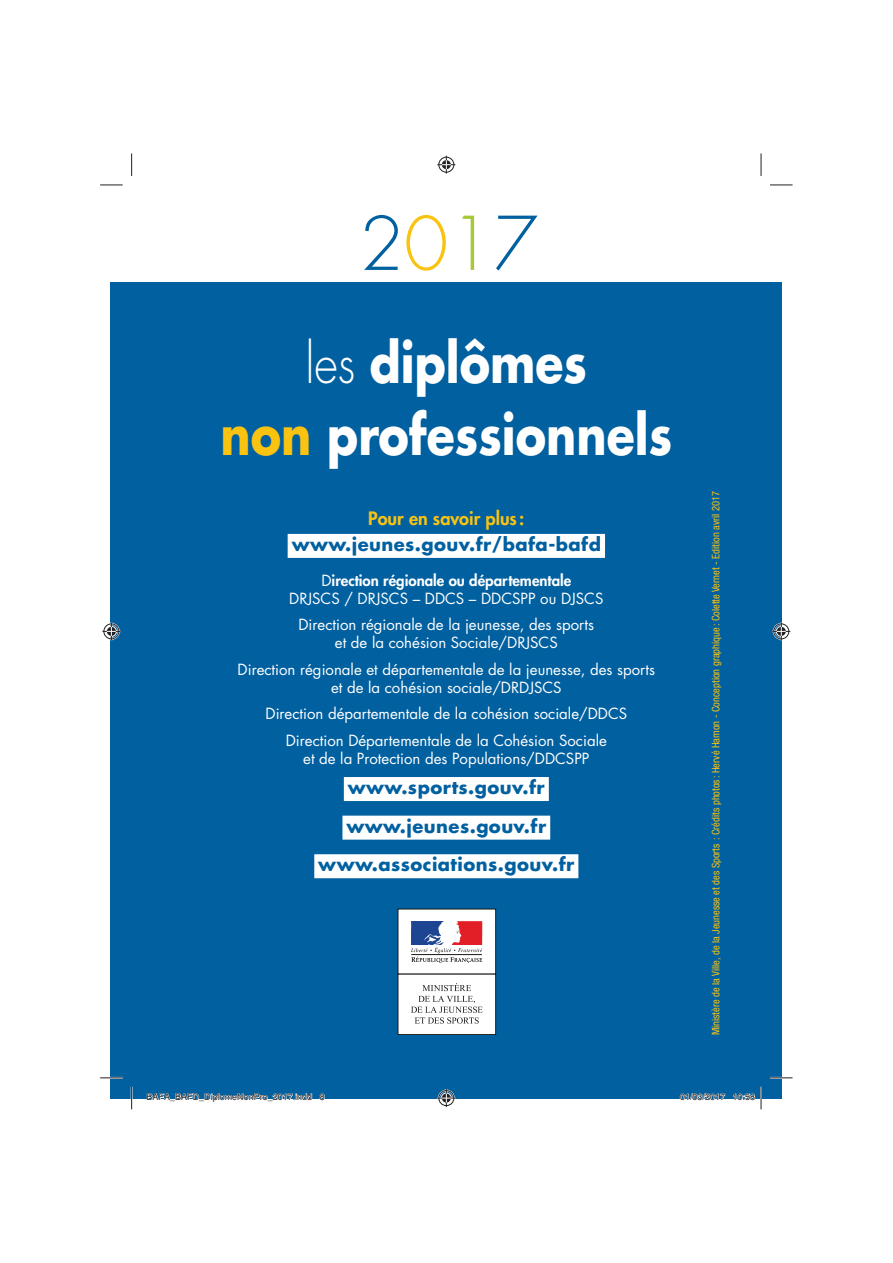
<style>
.page{position:relative;width:893px;height:1263px;background:#fff}
.page>*{position:absolute;margin:0;border:0;box-sizing:border-box;transform-origin:0 0}
.t1{font:300 72px "Futura Std";color:#0060a0}
.t2{font:700 54px/72px "Futura Std";color:#fff;text-align:center;scale:.85 1}
.t3{font:700 18px/38.5px "Futura Std";letter-spacing:.025em;color:#0060a0;text-align:center}
.t4{font:800 18px "Futura Std";color:#fac312}
.t5{font:15px/18px "Futura Std";color:#fff;text-align:center}
.t6{font:condensed 10.5px "Helvetica Neue LT Std";color:#fac312}
.t7{font:9px "Helvetica";color:#231f20}
.s1{color:#fac312}
.s2{color:#a8c838}
.s3{font-weight:300}
.s4{font-weight:800}
</style>
<div class="page">
<div style="left:110px;top:283px;width:672px;height:816px;background:#0060a0"></div>
<div style="left:288px;top:534px;width:317px;height:24px;background:#fff"></div>
<div style="left:344px;top:777px;width:205px;height:24px;background:#fff"></div>
<div style="left:342px;top:816px;width:208px;height:24px;background:#fff"></div>
<div style="left:314px;top:854px;width:264px;height:24px;background:#fff"></div>
<div style="left:398px;top:909px;width:98px;height:65px;background:#fff"></div>
<svg style="left:411px;top:921px;width:71px;height:42px"></svg>
<div style="left:398px;top:974px;width:98px;height:61px;background:#fff"></div>
<div style="left:398px;top:974px;width:98px;height:61px;border:1px solid #171917"></div>
<svg style="left:411px;top:983px;width:72px;height:41px"></svg>
<hr style="left:100px;top:1077px;width:23px;height:2px;background:#fff">
<hr style="left:770px;top:1077px;width:22px;height:2px;background:#fff">
<hr style="left:131px;top:1087px;width:2px;height:22px;background:#fff">
<hr style="left:760px;top:1087px;width:2px;height:22px;background:#fff">
<svg style="left:100px;top:185px;width:23px;height:1px"></svg>
<svg style="left:770px;top:185px;width:22px;height:1px"></svg>
<svg style="left:100px;top:1078px;width:23px;height:1px"></svg>
<svg style="left:770px;top:1078px;width:22px;height:1px"></svg>
<svg style="left:131px;top:153px;width:1px;height:23px"></svg>
<svg style="left:131px;top:1087px;width:1px;height:22px"></svg>
<svg style="left:761px;top:153px;width:1px;height:23px"></svg>
<svg style="left:761px;top:1087px;width:1px;height:22px"></svg>
<svg style="left:437px;top:156px;width:18px;height:18px"></svg>
<svg style="left:437px;top:1089px;width:18px;height:18px"></svg>
<svg style="left:102px;top:622px;width:18px;height:18px"></svg>
<svg style="left:772px;top:622px;width:18px;height:18px"></svg>
<svg style="left:147px;top:1093px;width:165px;height:6px"></svg>
<svg style="left:319px;top:1093px;width:6px;height:6px"></svg>
<svg style="left:680px;top:1093px;width:45px;height:6px"></svg>
<svg style="left:733px;top:1093px;width:22px;height:6px"></svg>
<h1 class="t1" style="left:359px;top:203px;width:180px">2<span class="s1">0</span><span class="s2">1</span>7</h1>
<h2 class="t2" style="left:220px;top:331px;width:533px"><span class="s3">les</span> diplômes<br><span class="s1">non</span> professionnels</h2>
<p class="t4" style="left:368px;top:510px;width:158px">Pour en savoir plus :</p>
<p class="t3" style="left:292px;top:526px;width:311px">www.jeunes.gouv.fr/bafa-bafd</p>
<p class="t5" style="left:289px;top:572px;width:316px">D<span class="s4">irection régionale ou départementale<br></span>DRJSCS / DRJSCS – DDCS – DDCSPP ou DJSCS</p>
<p class="t5" style="left:298px;top:617px;width:297px">Direction régionale de la jeunesse, des sports et de la cohésion Sociale/DRJSCS</p>
<p class="t5" style="left:238px;top:661px;width:419px">Direction régionale et départementale de la jeunesse, des sports et de la cohésion sociale/DRDJSCS</p>
<p class="t5" style="left:265px;top:702px;width:363px;line-height:26.5px">Direction départementale de la cohésion sociale/DDCS<br>Direction Départementale de la Cohésion Sociale</p>
<p class="t5" style="left:303px;top:750px;width:288px">et de la Protection des Populations/DDCSPP</p>
<p class="t3" style="left:318px;top:769px;width:258px">www.sports.gouv.fr www.jeunes.gouv.fr www.associations.gouv.fr</p>
<p class="t6" style="left:712px;top:1035px;width:546px;rotate:-90deg">Ministère de la Ville, de la Jeunesse et des Sports : Crédits photos : Hervé Hamon - Conception graphique : Colette Vernet - Edition avril 2017</p>
<p class="t7" style="left:147px;top:1094px;width:180px">BAFA_BAFD_DiplomeNonPro_2017.indd 8</p>
<p class="t7" style="left:680px;top:1094px;width:77px">01/03/2017 10:58</p>
</div>
